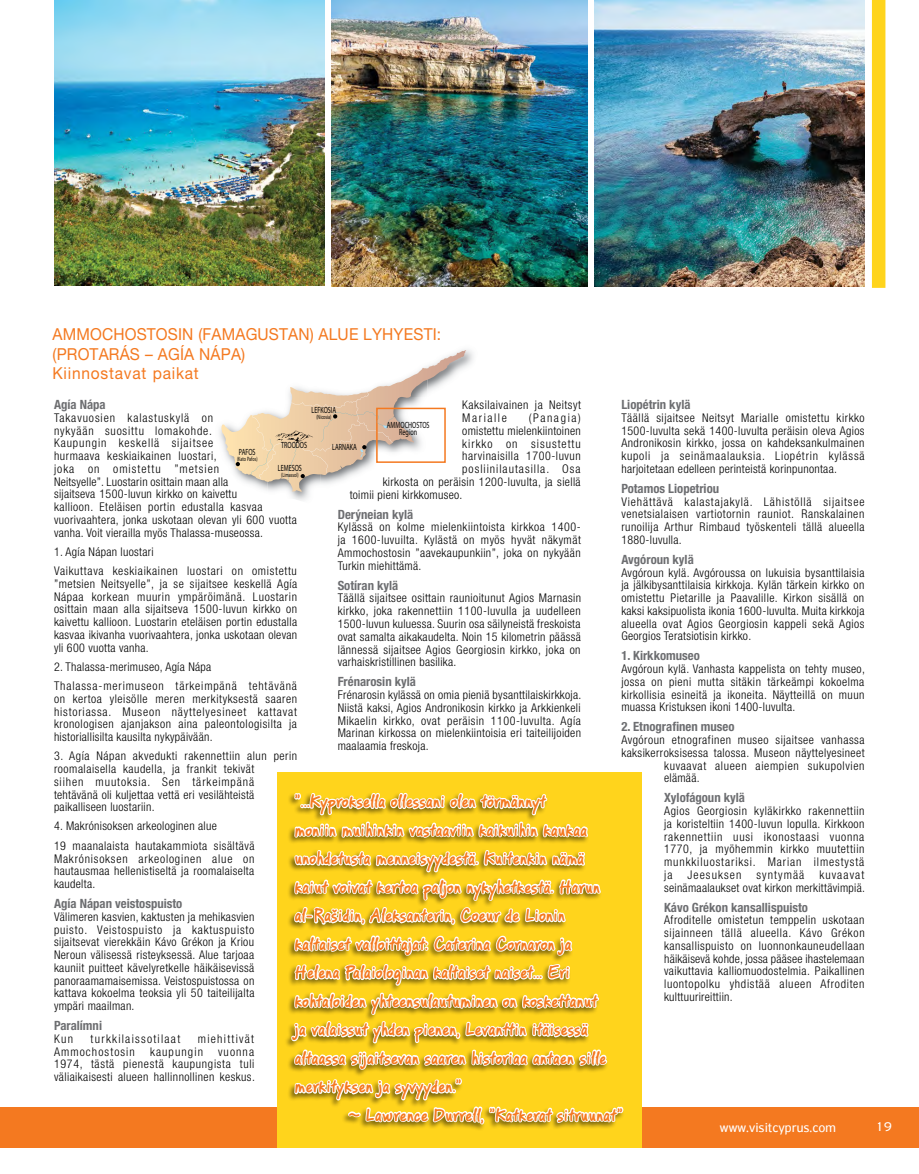
<style>
.page{position:relative;width:919px;height:1174px;background:#fff}
.page>*{position:absolute;margin:0;border:0;box-sizing:border-box;transform-origin:0 0}
.t1{font:700 18px "PF Reminder Pro";color:#f47920;scale:.94 1}
.t2{font:16.5px/19.5px "Helvetica Neue";letter-spacing:.01em;color:#f47920;scale:.94 1}
.t3{font:16.5px "Helvetica Neue";letter-spacing:.05em;color:#f47920;scale:.94 1}
.t4{font:13.5px "PF Highway Sans Pro";color:#fff}
.t5{font:700 condensed 12.75px "Helvetica Neue LT Std";color:#6d6e71}
.t6{font:300 condensed 12px/12.8px "Helvetica Neue";letter-spacing:.035em;color:#000;text-align:justify}
.t7{font:300 condensed 12px "Helvetica Neue";letter-spacing:.09em;color:#000}
.t8{font:300 condensed 12px "Helvetica Neue";letter-spacing:.055em;color:#000}
.t9{font:300 condensed 12px "Helvetica Neue";letter-spacing:.105em;color:#000}
.t10{font:300 condensed 12px "Helvetica Neue";letter-spacing:.08em;color:#000}
.t11{font:300 condensed 12px "Helvetica Neue";letter-spacing:.085em;color:#000}
.t12{font:300 condensed 12px "Helvetica Neue";letter-spacing:.13em;color:#000}
.t13{font:700 9px/7.4px "Univers";color:#000;text-align:center;scale:.68 1}
.t14{font:6.15px "Univers";color:#000;scale:.68 1}
</style>
<div class="page">
<div style="left:871px;top:0;width:14px;height:288px;background:#ffd41c"></div>
<div style="left:0;top:1107px;width:918px;height:40px;background:#f47920"></div>
<img style="left:464px;top:349px;width:9px;height:19px">
<img style="left:289px;top:492px;width:20px;height:9px">
<svg style="left:221px;top:350px;width:244px;height:142px"></svg>
<div style="left:376px;top:408px;width:70px;height:55px;border:2px solid #f47920"></div>
<img style="left:595px;top:0;width:269px;height:287px">
<img style="left:331px;top:0;width:256px;height:287px">
<img style="left:54px;top:0;width:270px;height:285px">
<div style="left:277px;top:772px;width:364px;height:375px;background:#ffd41c"></div>
<svg style="left:289px;top:792px;width:336px;height:356px"></svg>
<p class="t2" style="left:52px;top:324px;width:415px">AMMOCHOSTOSIN (FAMAGUSTAN) ALUE LYHYESTI: (PROTARÁS – AGÍA NÁPA)</p>
<p class="t3" style="left:52px;top:363px;width:157px">Kiinnostavat paikat</p>
<p class="t5" style="left:54px;top:397px;width:53px">Agía Nápa</p>
<p class="t6" style="left:54px;top:411px;width:244px;text-align:left">Takavuosien kalastuskylä on<br>nykyään suosittu lomakohde.<br>Kaupungin keskellä sijaitsee<br>hurmaava keskiaikainen luostari,<br>joka on omistettu ”metsien<br>Neitsyelle”. Luostarin osittain maan alla<br>sijaitseva 1500-luvun kirkko on kaivettu<br>kallioon. Eteläisen portin edustalla kasvaa vuorivaahtera, jonka uskotaan olevan yli 600 vuotta vanha. Voit vierailla myös Thalassa-museossa.</p>
<p class="t6" style="left:54px;top:545px;width:101px">1. Agía Nápan luostari</p>
<p class="t6" style="left:54px;top:564px;width:245px">Vaikuttava keskiaikainen luostari on omistettu ”metsien Neitsyelle”, ja se sijaitsee keskellä Agía Nápaa korkean muurin ympäröimänä. Luostarin osittain maan alla sijaitseva 1500-luvun kirkko on kaivettu kallioon. Luostarin eteläisen portin edustalla kasvaa ikivanha vuorivaahtera, jonka uskotaan olevan yli 600 vuotta vanha.</p>
<p class="t6" style="left:54px;top:660px;width:159px">2. Thalassa-merimuseo, Agía Nápa</p>
<p class="t6" style="left:54px;top:679px;width:245px">Thalassa-merimuseon tärkeimpänä tehtävänä on kertoa yleisölle meren merkityksestä saaren historiassa. Museon näyttelyesineet kattavat kronologisen ajanjakson aina paleontologisilta ja historiallisilta kausilta nykypäivään.</p>
<p class="t6" style="left:54px;top:749px;width:244px;text-align:left">3. Agía Nápan akvedukti rakennettiin alun perin roomalaisella kaudella, ja frankit tekivät<br>siihen muutoksia. Sen tärkeimpänä tehtävänä oli kuljettaa vettä eri vesilähteistä paikalliseen luostariin.</p>
<p class="t6" style="left:54px;top:819px;width:164px">4. Makrónisoksen arkeologinen alue</p>
<p class="t6" style="left:54px;top:839px;width:202px">19 maanalaista hautakammiota sisältävä Makrónisoksen arkeologinen alue on hautausmaa hellenistiseltä ja roomalaiselta kaudelta.</p>
<p class="t5" style="left:54px;top:895px;width:130px">Agía Nápan veistospuisto</p>
<p class="t6" style="left:54px;top:910px;width:202px">Välimeren kasvien, kaktusten ja mehikasvien puisto. Veistospuisto ja kaktuspuisto sijaitsevat vierekkäin Kávo Grékon ja Kriou Neroun välisessä risteyksessä. Alue tarjoaa kauniit puitteet kävelyretkelle häikäisevissä panoraamamaisemissa. Veistospuistossa on kattava kokoelma teoksia yli 50 taiteilijalta ympäri maailman.</p>
<p class="t5" style="left:54px;top:1017px;width:50px">Paralímni</p>
<p class="t6" style="left:54px;top:1032px;width:20px">Kun</p>
<p class="t9" style="left:91px;top:1031px;width:91px">turkkilaissotilaat</p>
<p class="t9" style="left:198px;top:1031px;width:58px">miehittivät</p>
<p class="t7" style="left:54px;top:1044px;width:82px">Ammochostosin</p>
<p class="t7" style="left:150px;top:1044px;width:54px">kaupungin</p>
<p class="t5" style="left:621px;top:397px;width:71px">Liopétrin kylä</p>
<p class="t6" style="left:621px;top:411px;width:245px">Täällä sijaitsee Neitsyt Marialle omistettu kirkko 1500-luvulta sekä 1400-luvulta peräisin oleva Agios Andronikosin kirkko, jossa on kahdeksankulmainen kupoli ja seinämaalauksia. Liopétrin kylässä harjoitetaan edelleen perinteistä korinpunontaa.</p>
<p class="t5" style="left:621px;top:480px;width:99px">Potamos Liopetriou</p>
<p class="t6" style="left:621px;top:495px;width:245px">Viehättävä kalastajakylä. Lähistöllä sijaitsee venetsialaisen vartiotornin rauniot. Ranskalainen runoilija Arthur Rimbaud työskenteli tällä alueella 1880-luvulla.</p>
<p class="t5" style="left:621px;top:551px;width:74px">Avgóroun kylä</p>
<p class="t6" style="left:621px;top:566px;width:245px">Avgóroun kylä. Avgóroussa on lukuisia bysanttilaisia ja jälkibysanttilaisia kirkkoja. Kylän tärkein kirkko on omistettu Pietarille ja Paavalille. Kirkon sisällä on kaksi kaksipuolista ikonia 1600-luvulta. Muita kirkkoja alueella ovat Agios Georgiosin kappeli sekä Agios Georgios Teratsiotisin kirkko.</p>
<p class="t5" style="left:621px;top:648px;width:80px">1. Kirkkomuseo</p>
<p class="t6" style="left:621px;top:662px;width:245px">Avgóroun kylä. Vanhasta kappelista on tehty museo, jossa on pieni mutta sitäkin tärkeämpi kokoelma kirkollisia esineitä ja ikoneita. Näytteillä on muun muassa Kristuksen ikoni 1400-luvulta.</p>
<p class="t5" style="left:621px;top:719px;width:115px">2. Etnografinen museo</p>
<p class="t6" style="left:621px;top:733px;width:245px">Avgóroun etnografinen museo sijaitsee vanhassa</p>
<p class="t6" style="left:621px;top:746px;width:245px">kaksikerroksisessa talossa. Museon näyttelyesineet</p>
<p class="t8" style="left:664px;top:758px;width:202px">kuvaavat alueen aiempien sukupolvien</p>
<p class="t6" style="left:664px;top:771px;width:37px">elämää.</p>
<p class="t5" style="left:664px;top:790px;width:82px">Xylofágoun kylä</p>
<p class="t6" style="left:664px;top:804px;width:202px">Agios Georgiosin kyläkirkko rakennettiin ja koristeltiin 1400-luvun lopulla. Kirkkoon rakennettiin uusi ikonostaasi vuonna 1770, ja myöhemmin kirkko muutettiin munkkiluostariksi. Marian ilmestystä ja</p>
<p class="t6" style="left:462px;top:399px;width:120px">Kaksilaivainen ja Neitsyt<br>Marialle</p>
<p class="t13" style="left:311px;top:406px;width:38px">LEFKOSIA</p>
<p class="t14" style="left:316px;top:413px;width:23px">(Nicosia)</p>
<p class="t12" style="left:528px;top:411px;width:53px">(Panagia)</p>
<p class="t6" style="left:462px;top:424px;width:120px">omistettu mielenkiintoinen</p>
<p class="t11" style="left:462px;top:436px;width:120px">kirkko on sisustettu</p>
<p class="t6" style="left:462px;top:450px;width:120px">harvinaisilla 1700-luvun</p>
<p class="t10" style="left:462px;top:462px;width:120px">posliinilautasilla. Osa</p>
<p class="t6" style="left:382px;top:475px;width:199px">kirkosta on peräisin 1200-luvulta, ja siellä</p>
<p class="t6" style="left:350px;top:488px;width:114px">toimii pieni kirkkomuseo.</p>
<p class="t5" style="left:338px;top:506px;width:77px">Derýneian kylä</p>
<p class="t6" style="left:338px;top:521px;width:245px">Kylässä on kolme mielenkiintoista kirkkoa 1400- ja 1600-luvuilta. Kylästä on myös hyvät näkymät Ammochostosin ”aavekaupunkiin”, joka on nykyään Turkin miehittämä.</p>
<p class="t5" style="left:338px;top:577px;width:62px">Sotíran kylä</p>
<p class="t6" style="left:338px;top:592px;width:245px">Täällä sijaitsee osittain raunioitunut Agios Marnasin kirkko, joka rakennettiin 1100-luvulla ja uudelleen 1500-luvun kuluessa. Suurin osa säilyneistä freskoista ovat samalta aikakaudelta. Noin 15 kilometrin päässä lännessä sijaitsee Agios Georgiosin kirkko, joka on varhaiskristillinen basilika.</p>
<p class="t5" style="left:338px;top:674px;width:80px">Frénarosin kylä</p>
<p class="t6" style="left:338px;top:688px;width:245px">Frénarosin kylässä on omia pieniä bysanttilaiskirkkoja.<br>Niistä kaksi, Agios Andronikosin kirkko ja Arkkienkeli Mikaelin kirkko, ovat peräisin 1100-luvulta. Agía Marinan kirkossa on mielenkiintoisia eri taiteilijoiden maalaamia freskoja.</p>
<p class="t13" style="left:387px;top:421px;width:64px">AMMOCHOSTOS<br>Region</p>
<p class="t13" style="left:281px;top:441px;width:40px">TROODOS</p>
<p class="t13" style="left:332px;top:443px;width:38px">LARNAKA</p>
<p class="t13" style="left:239px;top:448px;width:26px">PAFOS</p>
<p class="t14" style="left:237px;top:455px;width:32px">(Kato Pafos)</p>
<p class="t13" style="left:278px;top:464px;width:37px">LEMESOS</p>
<p class="t14" style="left:281px;top:471px;width:27px">(Limassol)</p>
<p class="t1" style="left:294px;top:790px;width:268px">”...Kyproksella ollessani olen törmännyt</p>
<p class="t1" style="left:294px;top:818px;width:313px">moniin muihinkin vastaaviin kaikuihin kaukaa</p>
<p class="t1" style="left:294px;top:847px;width:310px">unohdetusta menneisyydestä. Kuitenkin nämä</p>
<p class="t1" style="left:294px;top:875px;width:326px">kaiut voivat kertoa paljon nykyhetkestä. Harun</p>
<p class="t1" style="left:294px;top:904px;width:289px">al-Rašidin, Aleksanterin, Coeur de Lionin</p>
<p class="t1" style="left:294px;top:932px;width:296px">kaltaiset valloittajat: Caterina Cornaron ja</p>
<p class="t1" style="left:294px;top:961px;width:294px">Helena Palaiologinan kaltaiset naiset... Eri</p>
<p class="t1" style="left:294px;top:989px;width:323px">kohtaloiden yhteensulautuminen on koskettanut</p>
<p class="t1" style="left:294px;top:1018px;width:313px">ja valaissut yhden pienen, Levanttin itäisessä</p>
<p class="t1" style="left:294px;top:1046px;width:333px">altaassa sijaitsevan saaren historiaa antaen sille</p>
<p class="t1" style="left:294px;top:1075px;width:179px">merkityksen ja syvyyden.”</p>
<p class="t1" style="left:348px;top:1103px;width:293px">~ Lawrence Durrell, ”Katkerat sitruunat”</p>
<p class="t7" style="left:687px;top:867px;width:55px">Jeesuksen</p>
<p class="t7" style="left:756px;top:867px;width:49px">syntymää</p>
<p class="t6" style="left:664px;top:868px;width:202px;text-align:right">kuvaavat<br>seinämaalaukset ovat kirkon merkittävimpiä.</p>
<p class="t5" style="left:664px;top:899px;width:145px">Kávo Grékon kansallispuisto</p>
<p class="t6" style="left:664px;top:913px;width:202px">Afroditelle omistetun temppelin uskotaan sijainneen tällä alueella. Kávo Grékon kansallispuisto on luonnonkauneudellaan häikäisevä kohde, jossa pääsee ihastelemaan vaikuttavia kalliomuodostelmia. Paikallinen luontopolku yhdistää alueen Afroditen kulttuurireittiin.</p>
<p class="t6" style="left:54px;top:1044px;width:202px;text-indent:164px">vuonna 1974, tästä pienestä kaupungista tuli väliaikaisesti alueen hallinnollinen keskus.</p>
<p class="t4" style="left:720px;top:1119px;width:117px">www.visitcyprus.com</p>
<p class="t4" style="left:875px;top:1118px;width:18px">19</p>
</div>
